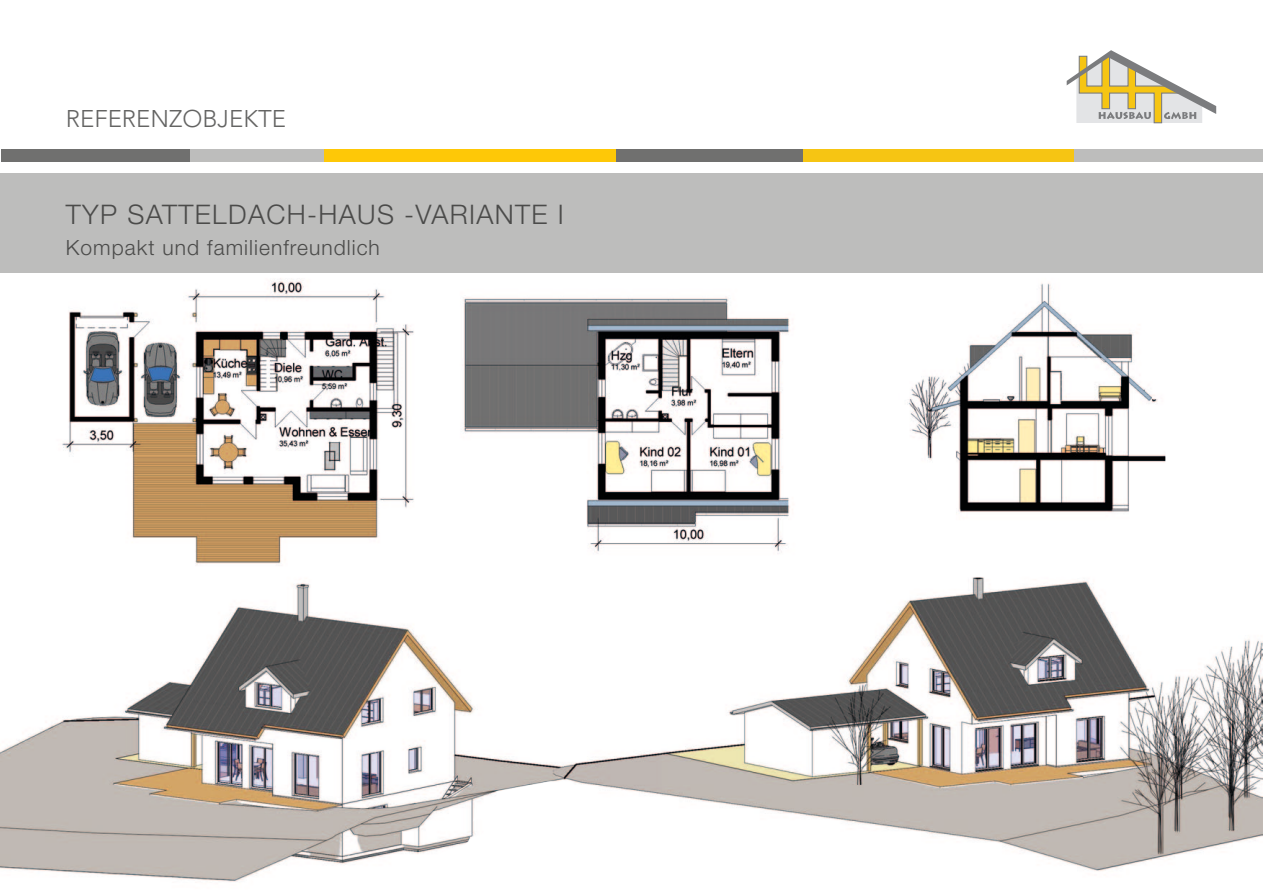
<style>
.page{position:relative;width:1263px;height:893px;background:#fff}
.page>*{position:absolute;margin:0;border:0;box-sizing:border-box;transform-origin:0 0}
.t1{font:300 27px "Helvetica Neue";letter-spacing:.05em;color:#4b4b4a}
.t2{font:300 24px "Avenir";color:#646463}
.t3{font:300 21px "Helvetica Neue";letter-spacing:.05em;color:#4b4b4a}
</style>
<div class="page">
<div style="left:601px;top:150px;width:202px;height:12px;background:#70706f"></div>
<div style="left:1073px;top:150px;width:190px;height:12px;background:#bdbdbc"></div>
<div style="left:803px;top:150px;width:270px;height:12px;background:#f6c513"></div>
<div style="left:324px;top:150px;width:292px;height:12px;background:#fec807"></div>
<div style="left:1px;top:150px;width:190px;height:12px;background:#70706f"></div>
<div style="left:191px;top:150px;width:133px;height:12px;background:#bdbdbc"></div>
<svg style="left:1067px;top:50px;width:149px;height:74px"></svg>
<img style="left:0;top:278px;width:1263px;height:604px">
<div style="left:0;top:173px;width:1263px;height:100px;background:#bdbdbc"></div>
<p class="t2" style="left:66px;top:105px;width:222px">REFERENZOBJEKTE</p>
<p class="t1" style="left:66px;top:198px;width:499px">TYP SATTELDACH-HAUS -VARIANTE I</p>
<p class="t3" style="left:66px;top:235px;width:315px">Kompakt und familienfreundlich</p>
</div>
